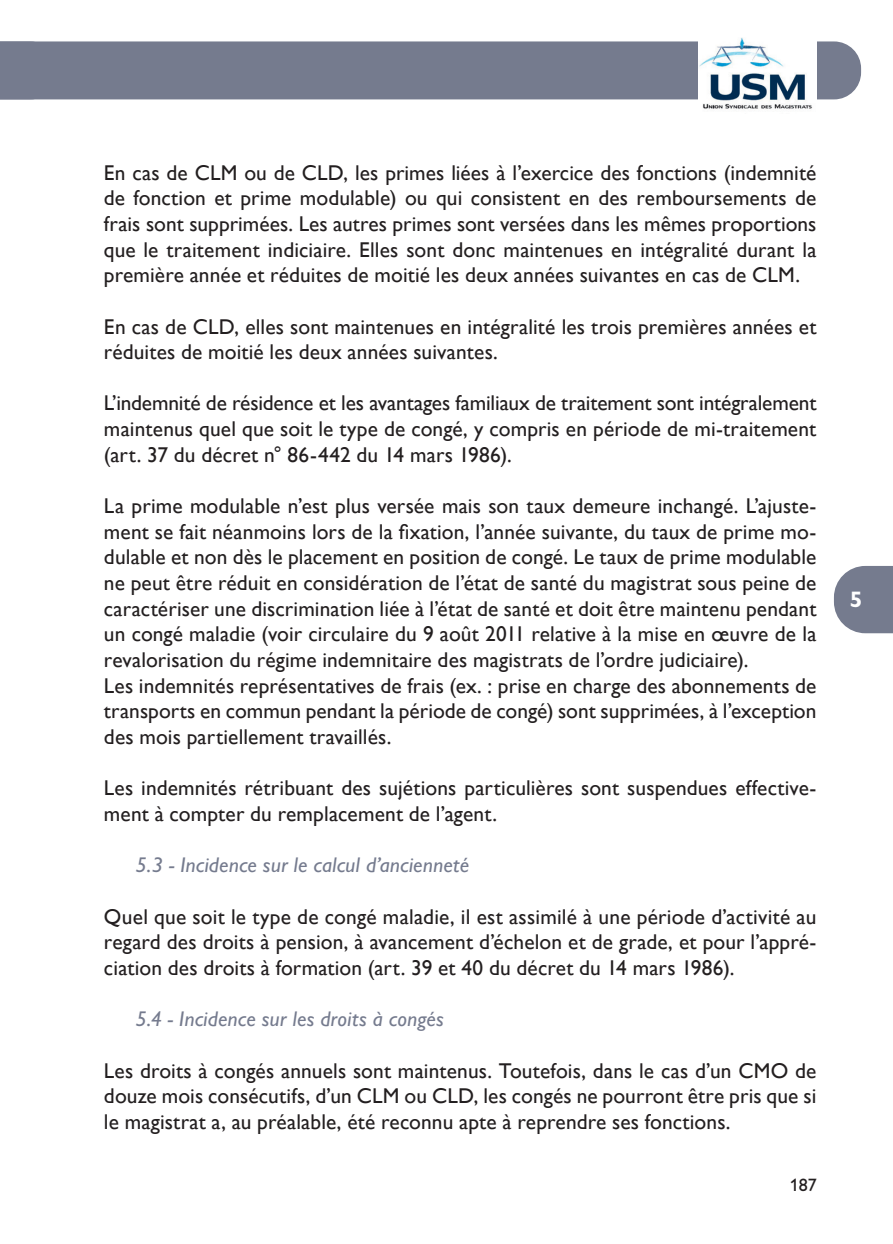
<style>
.page{position:relative;width:893px;height:1244px;background:#fff}
.page>*{position:absolute;margin:0;border:0;box-sizing:border-box;transform-origin:0 0}
.t1{font:700 22.5px "Gill Sans Nova";color:#fff}
.t2{font:21.38px/25.7px "Gill Sans";letter-spacing:.005em;color:#231f20;text-align:justify}
.t3{font:italic 500 21.38px "Gill Sans Nova";letter-spacing:.005em;color:#757b8e}
.t4{font:500 18px "Gill Sans Nova";color:#231f20}
</style>
<div class="page">
<div style="left:57px;top:41px;width:804px;height:58px;background:#757b8e"></div>
<img style="left:699px;top:37px;width:117px;height:72px">
<svg style="left:834px;top:566px;width:59px;height:67px;background:#838899"></svg>
<div style="left:0;top:41px;width:57px;height:58px;background:#757b8e"></div>
<p class="t2" style="left:104px;top:160px;width:714px">En cas de CLM ou de CLD, les primes liées à l’exercice des fonctions (indemnité de fonction et prime modulable) ou qui consistent en des remboursements de frais sont supprimées. Les autres primes sont versées dans les mêmes proportions que le traitement indiciaire. Elles sont donc maintenues en intégralité durant la première année et réduites de moitié les deux années suivantes en cas de CLM.</p>
<p class="t2" style="left:104px;top:314px;width:714px">En cas de CLD, elles sont maintenues en intégralité les trois premières années et réduites de moitié les deux années suivantes.</p>
<p class="t2" style="left:104px;top:391px;width:714px">L’indemnité de résidence et les avantages familiaux de traitement sont intégralement maintenus quel que soit le type de congé, y compris en période de mi-traitement (art. 37 du décret n° 86-442 du 14 mars 1986).</p>
<p class="t2" style="left:104px;top:493px;width:714px;text-align:left">La prime modulable n’est plus versée mais son taux demeure inchangé. L’ajuste&shy;ment se fait néanmoins lors de la fixation, l’année suivante, du taux de prime mo&shy;dulable et non dès le placement en position de congé. Le taux de prime modulable ne peut être réduit en considération de l’état de santé du magistrat sous peine de caractériser une discrimination liée à l’état de santé et doit être maintenu pendant un congé maladie (voir circulaire du 9 août 2011 relative à la mise en œuvre de la revalorisation du régime indemnitaire des magistrats de l’ordre judiciaire).<br>Les indemnités représentatives de frais (ex. : prise en charge des abonnements de transports en commun pendant la période de congé) sont supprimées, à l’exception des mois partiellement travaillés.</p>
<p class="t2" style="left:104px;top:776px;width:714px">Les indemnités rétribuant des sujétions particulières sont suspendues effective&shy;ment à compter du remplacement de l’agent.</p>
<p class="t3" style="left:136px;top:852px;width:335px">5.3 - Incidence sur le calcul d’ancienneté</p>
<p class="t2" style="left:104px;top:904px;width:714px">Quel que soit le type de congé maladie, il est assimilé à une période d’activité au regard des droits à pension, à avancement d’échelon et de grade, et pour l’appré&shy;ciation des droits à formation (art. 39 et 40 du décret du 14 mars 1986).</p>
<p class="t3" style="left:136px;top:1006px;width:310px">5.4 - Incidence sur les droits à congés</p>
<p class="t2" style="left:104px;top:1058px;width:714px">Les droits à congés annuels sont maintenus. Toutefois, dans le cas d’un CMO de douze mois consécutifs, d’un CLM ou CLD, les congés ne pourront être pris que si le magistrat a, au préalable, été reconnu apte à reprendre ses fonctions.</p>
<p class="t4" style="left:790px;top:1174px;width:28px">187</p>
<p class="t1" style="left:850px;top:586px;width:14px">5</p>
</div>
